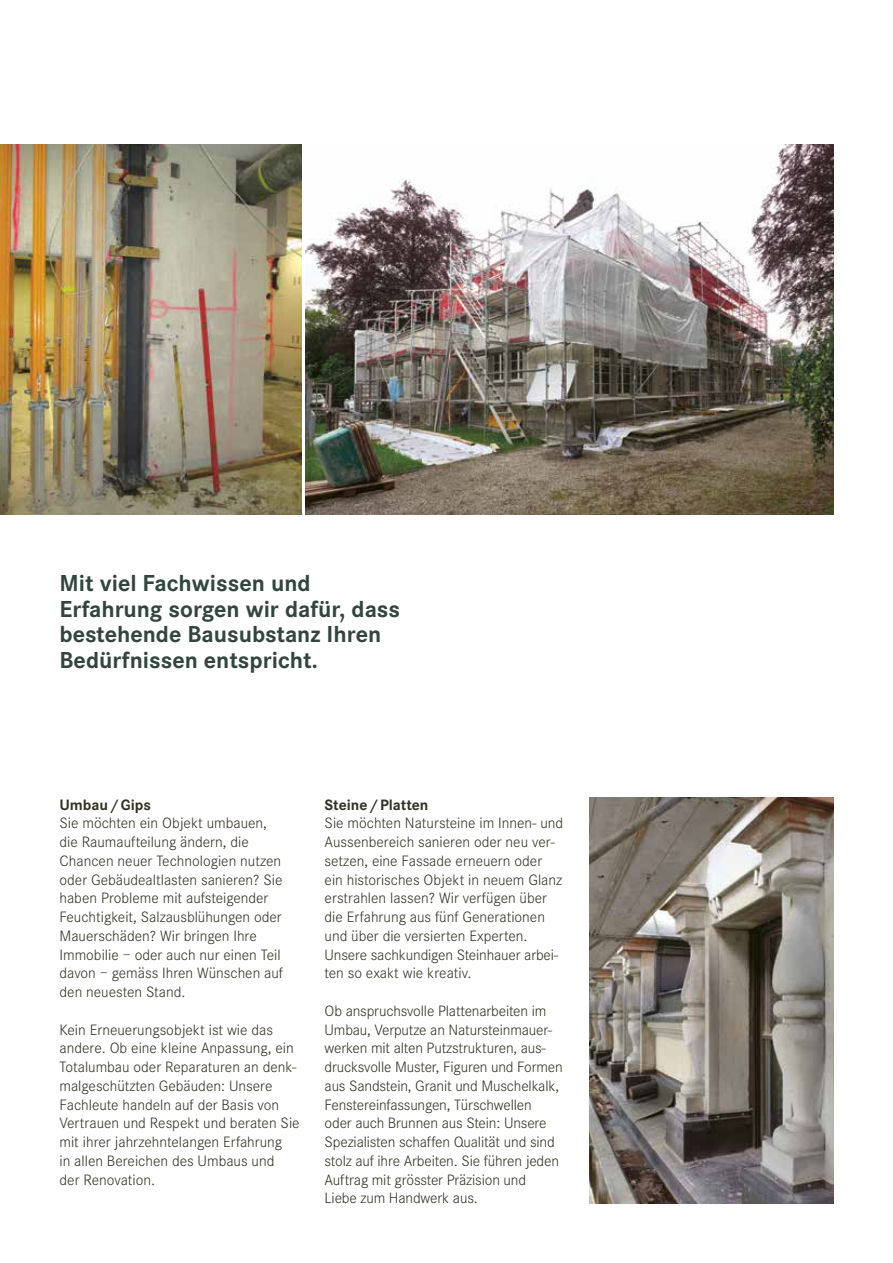
<style>
.page{position:relative;width:893px;height:1263px;background:#fff}
.page>*{position:absolute;margin:0;border:0;box-sizing:border-box;transform-origin:0 0}
.t1{font:700 24px/25.5px "Corporate S";color:#33463e}
.t2{font:300 15.6px/18.8px "Corporate S";color:#343024}
.t3{font:700 15.6px "Corporate S";color:#343024}
</style>
<div class="page">
<img style="left:305px;top:145px;width:528px;height:369px">
<img style="left:0;top:145px;width:302px;height:369px">
<img style="left:590px;top:797px;width:243px;height:406px">
<h1 class="t1" style="left:60px;top:571px;width:342px">Mit viel Fachwissen und<br>Erfahrung sorgen wir dafür, dass bestehende Bausubstanz Ihren<br>Bedürfnissen entspricht.</h1>
<p class="t3" style="left:60px;top:795px;width:93px">Umbau/Gips</p>
<p class="t2" style="left:60px;top:814px;width:225px">Sie möchten ein Objekt umbauen, die Raumaufteilung ändern, die Chancen neuer Technologien nutzen oder Gebäudealtlasten sanieren? Sie haben Probleme mit aufsteigender Feuchtigkeit, Salzausblühungen oder Mauerschäden? Wir bringen Ihre Immobilie – oder auch nur einen Teil davon – gemäss Ihren Wünschen auf den neuesten Stand.</p>
<p class="t2" style="left:60px;top:1020px;width:242px">Kein Erneuerungsobjekt ist wie das andere. Ob eine kleine Anpassung, ein Totalumbau oder Reparaturen an denk&shy;malgeschützten Gebäuden: Unsere Fachleute handeln auf der Basis von Vertrauen und Respekt und beraten Sie mit ihrer jahrzehntelangen Erfahrung<br>in allen Bereichen des Umbaus und<br>der Renovation.</p>
<p class="t3" style="left:325px;top:795px;width:105px">Steine/Platten</p>
<p class="t2" style="left:325px;top:814px;width:240px">Sie möchten Natursteine im Innen- und Aussenbereich sanieren oder neu ver&shy;setzen, eine Fassade erneuern oder ein historisches Objekt in neuem Glanz erstrahlen lassen? Wir verfügen über die Erfahrung aus fünf Generationen und über die versierten Experten.<br>Unsere sachkundigen Steinhauer arbei&shy;ten so exakt wie kreativ.</p>
<p class="t2" style="left:325px;top:1002px;width:240px">Ob anspruchsvolle Plattenarbeiten im Umbau, Verputze an Natursteinmauer&shy;werken mit alten Putzstrukturen, aus&shy;drucksvolle Muster, Figuren und Formen aus Sandstein, Granit und Muschelkalk, Fenstereinfassungen, Türschwellen oder auch Brunnen aus Stein: Unsere Spezialisten schaffen Qualität und sind stolz auf ihre Arbeiten. Sie führen jeden Auftrag mit grösster Präzision und<br>Liebe zum Handwerk aus.</p>
</div>
